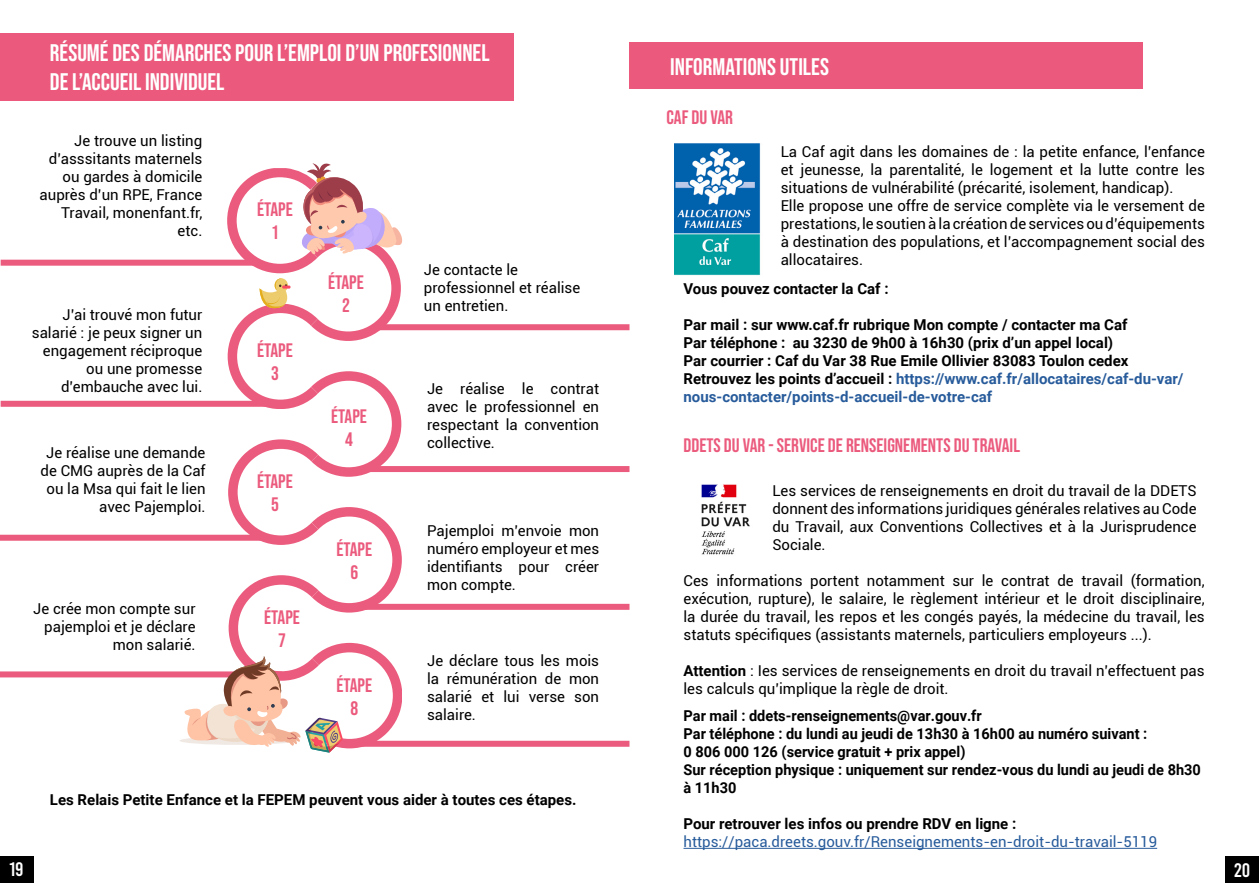
<style>
.page{position:relative;width:1259px;height:893px;background:#fff}
.page>*{position:absolute;margin:0;border:0;box-sizing:border-box;transform-origin:0 0}
.t1{font:24px/28.8px "Bebas Neue";color:#fff}
.t2{font:19.5px/23.4px "Bebas Neue";color:#eb5a7d;text-align:center}
.t3{font:19.5px "Bebas";color:#fff}
.t4{font:15px/18px "Roboto";color:#000;text-align:justify}
.t5{font:700 15px/18px "Roboto";color:#000}
.t6{font:15px "Roboto";color:#275b9b}
.s1{color:#275b9b}
.s2{font-weight:700}
</style>
<div class="page">
<div style="left:0;top:856px;width:33px;height:26px;background:#000"></div>
<div style="left:1225px;top:856px;width:34px;height:26px;background:#000"></div>
<div style="left:0;top:34px;width:513px;height:67px;background:#eb5a7d"></div>
<div style="left:1px;top:260px;width:253px;height:6px;background:#eb5b7d"></div>
<div style="left:376px;top:324px;width:253px;height:6px;background:#eb5b7d"></div>
<div style="left:1px;top:401px;width:270px;height:6px;background:#eb5b7d"></div>
<div style="left:359px;top:466px;width:270px;height:6px;background:#eb5b7d"></div>
<div style="left:0;top:535px;width:264px;height:6px;background:#eb5b7d"></div>
<div style="left:358px;top:604px;width:271px;height:6px;background:#eb5b7d"></div>
<div style="left:0;top:671px;width:282px;height:6px;background:#eb5b7d"></div>
<div style="left:354px;top:741px;width:275px;height:6px;background:#eb5b7d"></div>
<svg style="left:184px;top:163px;width:218px;height:590px"></svg>
<div style="left:629px;top:43px;width:513px;height:46px;background:#eb5a7d"></div>
<img style="left:675px;top:143px;width:86px;height:133px">
<hr style="left:683px;top:848px;width:474px;height:1px;background:#275b9b">
<img style="left:701px;top:484px;width:49px;height:71px">
<h1 class="t1" style="left:50px;top:38px;width:441px">RÉSUMÉ DES DÉMARCHES POUR L’EMPLOI D’UN PROFESIONNEL<br>DE L’ACCUEIL INDIVIDUEL</h1>
<p class="t4" style="left:40px;top:131px;width:164px;text-align:right">Je trouve un listing d’asssitants maternels ou gardes à domicile auprès d’un RPE, France<br>Travail, monenfant.fr, etc.</p>
<p class="t4" style="left:32px;top:305px;width:172px;text-align:right">J’ai trouvé mon futur salarié : je peux signer un engagement réciproque ou une promesse d’embauche avec lui.</p>
<p class="t4" style="left:41px;top:443px;width:166px;text-align:right">Je réalise une demande de CMG auprès de la Caf ou la Msa qui fait le lien avec Pajemploi.</p>
<p class="t4" style="left:33px;top:599px;width:164px;text-align:right">Je crée mon compte sur pajemploi et je déclare mon salarié.</p>
<h2 class="t2" style="left:257px;top:197px;width:37px">ÉTAPE<br>1</h2>
<h2 class="t2" style="left:257px;top:338px;width:37px">ÉTAPE<br>3</h2>
<h2 class="t2" style="left:257px;top:469px;width:37px">ÉTAPE<br>5</h2>
<h2 class="t2" style="left:264px;top:605px;width:37px">ÉTAPE<br>7</h2>
<h2 class="t2" style="left:328px;top:270px;width:37px">ÉTAPE<br>2</h2>
<p class="t4" style="left:424px;top:260px;width:158px;text-align:left">Je contacte le professionnel et réalise un entretien.</p>
<h2 class="t2" style="left:331px;top:404px;width:37px">ÉTAPE<br>4</h2>
<h2 class="t2" style="left:336px;top:537px;width:37px">ÉTAPE<br>6</h2>
<h2 class="t2" style="left:336px;top:673px;width:37px">ÉTAPE<br>8</h2>
<p class="t4" style="left:427px;top:379px;width:174px">Je réalise le contrat avec le professionnel en respectant la convention collective.</p>
<p class="t4" style="left:427px;top:521px;width:174px">Pajemploi m’envoie mon numéro employeur et mes identifiants pour créer mon compte.</p>
<p class="t4" style="left:427px;top:651px;width:174px">Je déclare tous les mois la rémunération de mon salarié et lui verse son salaire.</p>
<p class="t5" style="left:50px;top:790px;width:528px">Les Relais Petite Enfance et la FEPEM peuvent vous aider à toutes ces étapes.</p>
<h1 class="t1" style="left:670px;top:52px;width:160px">INFORMATIONS UTILES</h1>
<h2 class="t2" style="left:666px;top:105px;width:68px">CAF DU VAR</h2>
<p class="t4" style="left:780px;top:142px;width:426px;text-align:left">La Caf agit dans les domaines de : la petite enfance, l’enfance et jeunesse, la parentalité, le logement et la lutte contre les situations de vulnérabilité (précarité, isolement, handicap).<br>Elle propose une offre de service complète via le versement de prestations, le soutien à la création de services ou d’équipements à destination des populations, et l’accompagnement social des allocataires.</p>
<p class="t5" style="left:683px;top:279px;width:207px">Vous pouvez contacter la Caf :</p>
<p class="t5" style="left:683px;top:315px;width:501px">Par mail : sur www.caf.fr rubrique Mon compte / contacter ma Caf<br>Par téléphone : au 3230 de 9h00 à 16h30 (prix d’un appel local)<br>Par courrier : Caf du Var 38 Rue Emile Ollivier 83083 Toulon cedex Retrouvez les points d’accueil : <span class="s1">https://www.caf.fr/allocataires/caf-du-var/ nous-contacter/points-d-accueil-de-votre-caf</span></p>
<h2 class="t2" style="left:683px;top:434px;width:338px">DDETS DU VAR - SERVICE DE RENSEIGNEMENTS DU TRAVAIL</h2>
<p class="t4" style="left:772px;top:481px;width:426px">Les services de renseignements en droit du travail de la DDETS donnent des informations juridiques générales relatives au Code du Travail, aux Conventions Collectives et à la Jurisprudence Sociale.</p>
<p class="t4" style="left:683px;top:571px;width:523px">Ces informations portent notamment sur le contrat de travail (formation, exécution, rupture), le salaire, le règlement intérieur et le droit disciplinaire, la durée du travail, les repos et les congés payés, la médecine du travail, les statuts spécifiques (assistants maternels, particuliers employeurs ...).</p>
<p class="t4" style="left:683px;top:661px;width:523px"><span class="s2">Attention</span> : Ies services de renseignements en droit du travail n’effectuent pas les calculs qu’implique la règle de droit.</p>
<p class="t5" style="left:683px;top:706px;width:519px">Par mail : ddets-renseignements@var.gouv.fr<br>Par téléphone : du lundi au jeudi de 13h30 à 16h00 au numéro suivant :<br>0 806 000 126 (service gratuit + prix appel)<br>Sur réception physique : uniquement sur rendez-vous du lundi au jeudi de 8h30 à 11h30</p>
<p class="t5" style="left:683px;top:814px;width:334px">Pour retrouver les infos ou prendre RDV en ligne :</p>
<p class="t6" style="left:683px;top:831px;width:475px">https://paca.dreets.gouv.fr/Renseignements-en-droit-du-travail-5119</p>
<h2 class="t3" style="left:10px;top:859px;width:16px">19</h2>
<h2 class="t3" style="left:1234px;top:860px;width:18px">20</h2>
</div>
